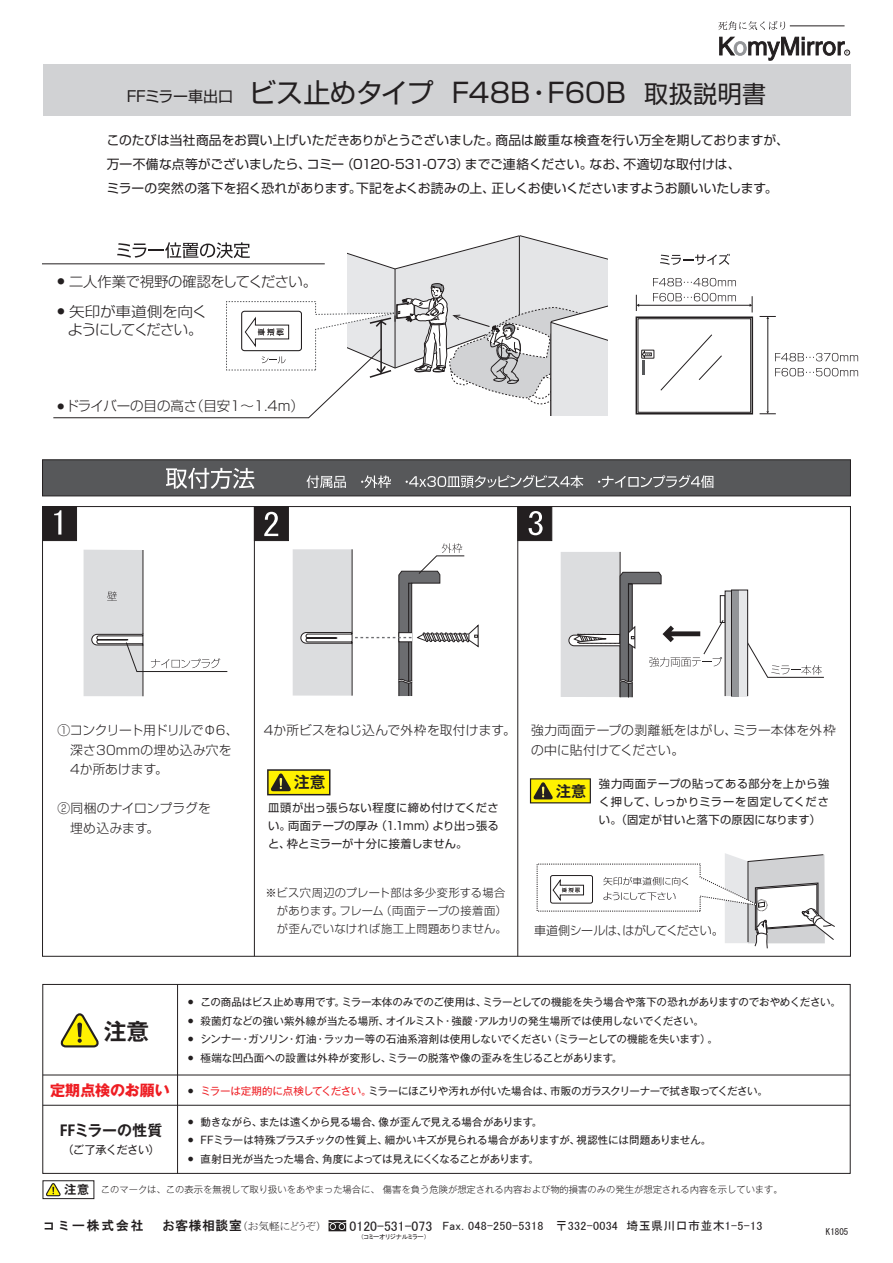
<style>
.page{position:relative;width:893px;height:1263px;background:#fff}
.page>*{position:absolute;margin:0;border:0;box-sizing:border-box;transform-origin:0 0}
.t1{font:27px "Shin Go Pr 6 N";color:#231f20}
.t2{font:700 22.65px "Gothic MB101 Pr 6 N De";color:#231f20}
.t3{font:700 15.75px "Gothic MB101 Pr 6 N De";color:#231f20}
.t4{font:700 15.15px "Gothic MB101 Pr 6 N De";color:#231f20}
.t5{font:700 15px "Gothic MB101 Pr 6 N De";color:#231f20}
.t6{font:700 15px "Gothic MB101 Pr 6 N";letter-spacing:-.005em;color:#ee1d23}
.t7{font:300 14.25px/18.5px "Shin Go Pr 6 N";letter-spacing:-.03em;color:#231f20;text-align:center;scale:1.1 1}
.t8{font:300 14.25px "Shin Go Pr 6 N";letter-spacing:-.03em;color:#231f20}
.t9{font:13.8px "MS P Gothic";color:#231f20}
.t10{font:300 13.5px "Shin Go Pr 6 N";letter-spacing:-.01em;color:#231f20}
.t11{font:12.75px/24px "Shin Go Pr 6 N";color:#231f20}
.t12{font:300 12.75px/19.5px "Shin Go Pr 6 N";letter-spacing:.01em;color:#231f20}
.t13{font:12.75px "HG Gothic E";letter-spacing:.15em;color:#231f20}
.t14{font:12.15px "MS P Gothic";color:#231f20}
.t15{font:12px "MS P Gothic";letter-spacing:.025em;color:#231f20}
.t16{font:300 12px "Shin Go Pr 6 N";letter-spacing:-.035em;color:#231f20}
.t17{font:11.25px/18px "Shin Go Pr 6 N";letter-spacing:.02em;color:#231f20;text-align:justify}
.t18{font:300 11.25px/18px "Shin Go Pr 6 N";letter-spacing:.025em;color:#231f20}
.t19{font:11.25px "Gothic MB101 Pr 6 N";letter-spacing:-.04em;color:#231f20}
.t20{font:10.65px "MS P Mincho";color:#231f20}
.t21{font:10.5px "Gothic MB101 Pr 6 N";letter-spacing:-.02em;color:#231f20}
.t22{font:10.5px "Gothic MB101 Pr 6 N";color:#231f20}
.t23{font:300 9.3px "Gothic MB101 Pr 6 N";color:#231f20}
.t24{font:9px "MS Gothic";color:#231f20}
.t25{font:6.45px "MS P Gothic";color:#231f20}
.s1{font-size:15px}
.s2{font-size:24px}
.s3{color:#ee1d23}
.s4{font-family:"Koz Go Pr 6 N"}
.s5{font-family:"Gothic MB101 Pr 6 N De";font-weight:700;font-size:12px}
.s6{font-family:"HG Gothic E";font-size:12.75px}
.s7{font-size:12.15px}
</style>
<div class="page">
<div style="left:42px;top:459px;width:809px;height:37px;background:#57585a;border:1px solid #231f20"></div>
<svg style="left:166px;top:468px;width:88px;height:21px"></svg>
<svg style="left:306px;top:475px;width:40px;height:13px"></svg>
<svg style="left:361px;top:475px;width:30px;height:13px"></svg>
<svg style="left:406px;top:475px;width:177px;height:13px"></svg>
<svg style="left:598px;top:475px;width:115px;height:13px"></svg>
<svg style="left:724px;top:595px;width:1px;height:28px"></svg>
<svg style="left:748px;top:641px;width:76px;height:37px"></svg>
<div style="left:42px;top:506px;width:35px;height:35px;background:#231f20"></div>
<svg style="left:54px;top:510px;width:7px;height:25px"></svg>
<div style="left:254px;top:506px;width:35px;height:35px;background:#231f20"></div>
<svg style="left:264px;top:512px;width:14px;height:24px"></svg>
<div style="left:518px;top:506px;width:34px;height:35px;background:#231f20;border:1px solid #231f20"></div>
<svg style="left:529px;top:511px;width:14px;height:24px"></svg>
<div style="left:84px;top:550px;width:58px;height:146px;background:#dcdddf"></div>
<svg style="left:91px;top:549px;width:137px;height:148px"></svg>
<div style="left:731px;top:590px;width:17px;height:106px;background:#e6e7e9"></div>
<div style="left:731px;top:590px;width:8px;height:106px;background:#939598"></div>
<div style="left:725px;top:591px;width:7px;height:105px;background:#d1d2d4"></div>
<hr style="left:254px;top:506px;width:1px;height:450px;background:#231f20">
<hr style="left:517px;top:506px;width:1px;height:450px;background:#231f20">
<div style="left:561px;top:552px;width:59px;height:145px;background:#dcdddf"></div>
<svg style="left:568px;top:551px;width:156px;height:147px"></svg>
<svg style="left:537px;top:853px;width:298px;height:96px"></svg>
<div style="left:293px;top:549px;width:59px;height:147px;background:#dcdddf"></div>
<svg style="left:300px;top:543px;width:179px;height:154px"></svg>
<svg style="left:660px;top:254px;width:70px;height:11px"></svg>
<hr style="left:639px;top:305px;width:111px;height:1px;background:#231f20">
<svg style="left:636px;top:295px;width:3px;height:16px"></svg>
<svg style="left:750px;top:296px;width:3px;height:16px"></svg>
<hr style="left:767px;top:318px;width:1px;height:93px;background:#231f20">
<svg style="left:760px;top:411px;width:16px;height:3px"></svg>
<svg style="left:760px;top:316px;width:16px;height:3px"></svg>
<svg style="left:636px;top:316px;width:117px;height:98px"></svg>
<div style="left:638px;top:318px;width:113px;height:94px;background:#fff;border:1px solid #231f20"></div>
<svg style="left:660px;top:334px;width:62px;height:57px"></svg>
<svg style="left:642px;top:352px;width:9px;height:23px"></svg>
<div style="left:642px;top:350px;width:12px;height:8px;border:1px solid #231f20"></div>
<svg style="left:653px;top:278px;width:83px;height:8px"></svg>
<svg style="left:653px;top:293px;width:83px;height:8px"></svg>
<svg style="left:775px;top:353px;width:83px;height:8px"></svg>
<svg style="left:775px;top:368px;width:83px;height:8px"></svg>
<hr style="left:42px;top:263px;width:283px;height:1px;background:#231f20">
<svg style="left:53px;top:235px;width:554px;height:183px"></svg>
<div style="left:43px;top:64px;width:807px;height:51px;background:#d1d2d4"></div>
<svg style="left:718px;top:21px;width:67px;height:9px"></svg>
<hr style="left:790px;top:26px;width:55px;height:1px;background:#231f20">
<svg style="left:719px;top:37px;width:131px;height:24px"></svg>
<svg style="left:329px;top:1220px;width:17px;height:11px"></svg>
<div style="left:43px;top:984px;width:807px;height:189px;border:1px solid #231f20"></div>
<hr style="left:177px;top:984px;width:1px;height:189px;background:#231f20">
<svg style="left:60px;top:1013px;width:39px;height:35px"></svg>
<hr style="left:43px;top:1075px;width:807px;height:1px;background:#231f20">
<hr style="left:43px;top:1105px;width:807px;height:1px;background:#231f20">
<div style="left:43px;top:1180px;width:51px;height:19px;border:1px solid #231f20"></div>
<svg style="left:46px;top:1183px;width:15px;height:14px"></svg>
<svg style="left:267px;top:769px;width:63px;height:26px;background:#c6bb0d"></svg>
<div style="left:731px;top:590px;width:17px;height:106px;border:1px solid #231f20"></div>
<svg style="left:530px;top:778px;width:61px;height:25px;background:#cbc00c"></svg>
<h1 class="t1" style="left:127px;top:71px;width:641px"><span class="s1">FFミラー車出口</span> ビス止めタイプ F48B・F60B <span class="s2">取扱説明書</span></h1>
<p class="t11" style="left:107px;top:128px;width:683px">このたびは当社商品をお買い上げいただきありがとうございました。商品は厳重な検査を行い万全を期しておりますが、万一不備な点等がございましたら、コミー（0120-531-073）までご連絡ください。なお、不適切な取付けは、<br>ミラーの突然の落下を招く恐れがあります。下記をよくお読みの上、正しくお使いくださいますようお願いいたします。</p>
<h3 class="t8" style="left:58px;top:269px;width:261px"><sup>●</sup> 二人作業で視野の確認をしてください。</h3>
<h3 class="t7" style="left:58px;top:301px;width:138px"><sup>●</sup> 矢印が車道側を向くようにしてください。</h3>
<p class="t10" style="left:58px;top:395px;width:248px"><sup>●</sup>ドライバーの目の高さ（目安1～1.4m）</p>
<p class="t12" style="left:57px;top:719px;width:183px">①コンクリート用ドリルでΦ6、　深さ30mmの埋め込み穴を　4か所あけます。</p>
<p class="t12" style="left:57px;top:797px;width:155px">②同梱のナイロンプラグを　埋め込みます。</p>
<p class="t12" style="left:264px;top:719px;width:254px">4か所ビスをねじ込んで外枠を取付けます。</p>
<h3 class="t3" style="left:294px;top:769px;width:33px">注意</h3>
<p class="t17" style="left:268px;top:798px;width:232px">皿頭が出っ張らない程度に締め付けてください。両面テープの厚み（1.1mm）より出っ張ると、枠とミラーが十分に接着しません。</p>
<p class="t18" style="left:266px;top:883px;width:243px">※ビス穴周辺のプレート部は多少変形する場合　があります。フレーム（両面テープの接着面）　が歪んでいなければ施工上問題ありません。</p>
<p class="t12" style="left:531px;top:719px;width:306px">強力両面テープの剥離紙をはがし、ミラー本体を外枠の中に貼付けてください。</p>
<h3 class="t4" style="left:556px;top:778px;width:32px">注意</h3>
<p class="t17" style="left:599px;top:774px;width:232px">強力両面テープの貼ってある部分を上から強く押して、しっかりミラーを固定してください。（固定が甘いと落下の原因になります）</p>
<p class="t16" style="left:534px;top:921px;width:191px">車道側シールは、はがしてください。</p>
<h2 class="t2" style="left:104px;top:1012px;width:47px">注意</h2>
<p class="t21" style="left:188px;top:993px;width:654px"><sup>●</sup> この商品はビス止め専用です。ミラー本体のみでのご使用は、ミラーとしての機能を失う場合や落下の恐れがありますのでおやめください。</p>
<p class="t21" style="left:188px;top:1012px;width:517px"><sup>●</sup> 殺菌灯などの強い紫外線が当たる場所、オイルミスト・強酸・アルカリの発生場所では使用しないでください。</p>
<p class="t21" style="left:188px;top:1031px;width:531px"><sup>●</sup> シンナー・ガソリン・灯油・ラッカー等の石油系溶剤は使用しないでください（ミラーとしての機能を失います）。</p>
<p class="t22" style="left:188px;top:1049px;width:435px"><sup>●</sup> 極端な凹凸面への設置は外枠が変形し、ミラーの脱落や像の歪みを生じることがあります。</p>
<h3 class="t6" style="left:50px;top:1078px;width:121px">定期点検のお願い</h3>
<p class="t21" style="left:188px;top:1082px;width:581px"><sup>●</sup> <span class="s3">ミラーは定期的に点検してください。</span>ミラーにほこりや汚れが付いた場合は、市販のガラスクリーナーで拭き取ってください。</p>
<h3 class="t5" style="left:60px;top:1118px;width:104px"><span class="s4">FF</span>ミラーの性質</h3>
<p class="t19" style="left:62px;top:1140px;width:99px">（ご了承ください）</p>
<p class="t21" style="left:188px;top:1113px;width:356px"><sup>●</sup> 動きながら、または遠くから見る場合、像が歪んで見える場合があります。</p>
<p class="t21" style="left:188px;top:1131px;width:525px"><sup>●</sup> FFミラーは特殊プラスチックの性質上、細かいキズが見られる場合がありますが、視認性には問題ありません。</p>
<p class="t21" style="left:188px;top:1150px;width:352px"><sup>●</sup> 直射日光が当たった場合、角度によっては見えにくくなることがあります。</p>
<p class="t23" style="left:64px;top:1181px;width:720px"><span class="s5">注意</span> このマークは、この表示を無視して取り扱いをあやまった場合に、傷害を負う危険が想定される内容および物的損害のみの発生が想定される内容を示しています。</p>
<p class="t13" style="left:43px;top:1218px;width:102px">コミー株式会社</p>
<p class="t20" style="left:162px;top:1220px;width:161px"><span class="s6">お客様相談室</span>（お気軽にどうぞ）</p>
<p class="t14" style="left:283px;top:1220px;width:17px">　　</p>
<h3 class="t9" style="left:319px;top:1219px;width:115px"><span class="s7">　　　　</span>0120-531-073</h3>
<p class="t25" style="left:361px;top:1233px;width:68px">（コミーオリジナルミラー）</p>
<p class="t15" style="left:434px;top:1220px;width:330px">　Fax. 048-250-5318 〒332-0034　埼玉県川口市並木1-5-13</p>
<p class="t24" style="left:826px;top:1227px;width:24px">K1805</p>
</div>
